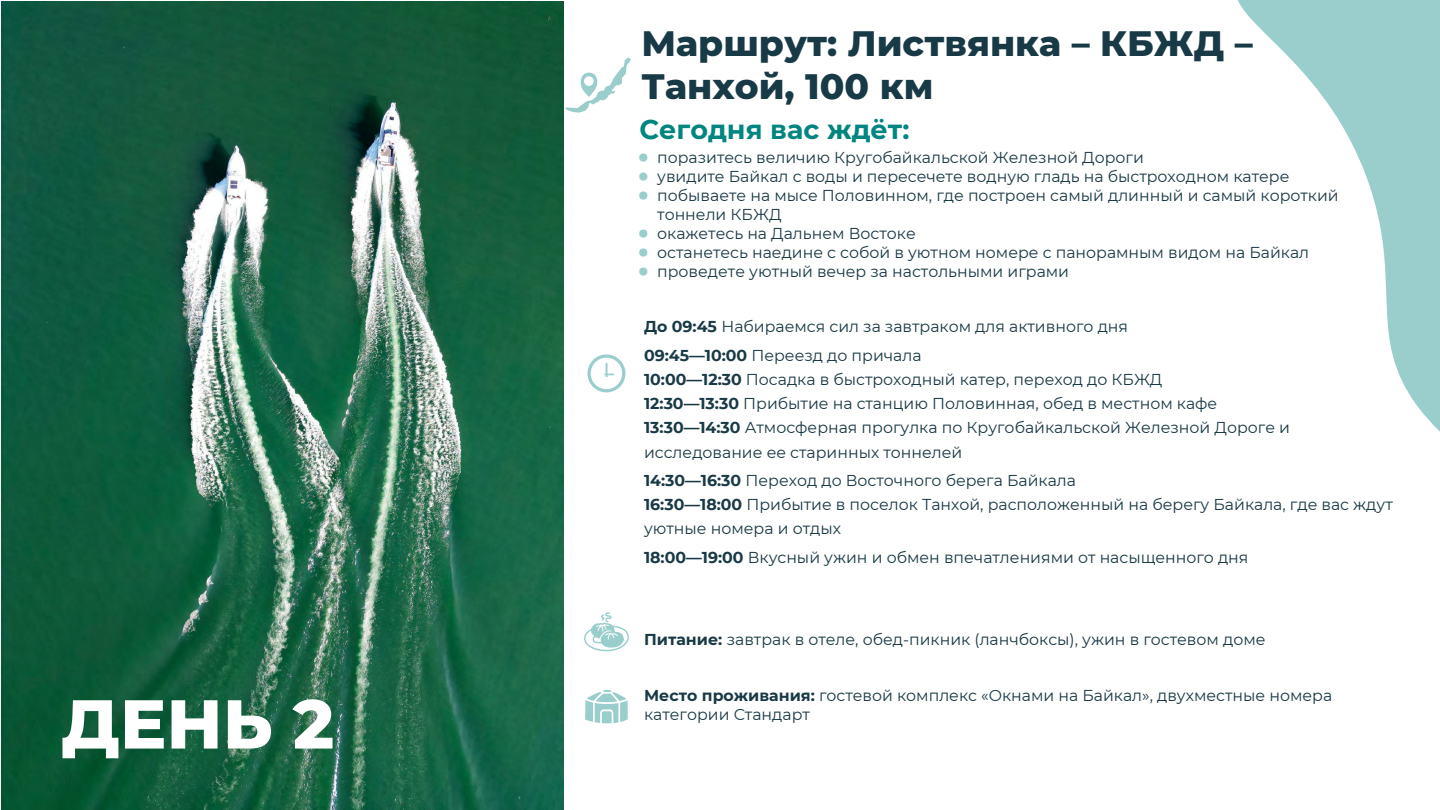
<style>
.page{position:relative;width:1440px;height:810px;background:#fff}
.page>*{position:absolute;margin:0;border:0;box-sizing:border-box;transform-origin:0 0}
.t1{font:800 69px "Montserrat";color:#fff}
.t2{font:800 36px/43.2px "Montserrat";color:#183a46}
.t3{font:700 27px "Montserrat";color:#018581}
.t4{font:15.75px/24.3px "Montserrat";color:#183946}
.s1{font-family:"Cascadia Code";color:#99cecd}
.s2{font-weight:700}
</style>
<div class="page">
<svg style="left:1238px;top:0;width:202px;height:432px"></svg>
<svg style="left:565px;top:57px;width:66px;height:56px"></svg>
<svg style="left:585px;top:690px;width:43px;height:33px"></svg>
<svg style="left:587px;top:354px;width:38px;height:38px"></svg>
<svg style="left:584px;top:612px;width:45px;height:39px"></svg>
<img style="left:1px;top:1px;width:563px;height:809px">
<h2 class="t2" style="left:642px;top:19px;width:613px">Маршрут: Листвянка – КБЖД –<br>Танхой, 100 км</h2>
<h3 class="t3" style="left:640px;top:110px;width:271px">Сегодня вас ждёт:</h3>
<p class="t4" style="left:639px;top:145px;width:507px"><span class="s1">●</span> поразитесь величию Кругобайкальской Железной Дороги</p>
<p class="t4" style="left:639px;top:164px;width:652px"><span class="s1">●</span> увидите Байкал с воды и пересечете водную гладь на быстроходном катере</p>
<p class="t4" style="left:657px;top:186px;width:683px;line-height:18.9px;text-indent:-18px"><span class="s1">●</span> побываете на мысе Половинном, где построен самый длинный и самый короткий тоннели КБЖД</p>
<p class="t4" style="left:639px;top:221px;width:279px"><span class="s1">●</span> окажетесь на Дальнем Востоке</p>
<p class="t4" style="left:639px;top:240px;width:672px"><span class="s1">●</span> останетесь наедине с собой в уютном номере с панорамным видом на Байкал</p>
<p class="t4" style="left:639px;top:258px;width:432px"><span class="s1">●</span> проведете уютный вечер за настольными играми</p>
<p class="t4" style="left:644px;top:312px;width:486px;line-height:28px"><span class="s2">До 09:45</span> Набираемся сил за завтраком для активного дня<br><span class="s2">09:45—10:00</span> Переезд до причала</p>
<p class="t4" style="left:644px;top:367px;width:648px"><span class="s2">10:00—12:30</span> Посадка в быстроходный катер, переход до КБЖД<br><span class="s2">12:30—13:30</span> Прибытие на станцию Половинная, обед в местном кафе <span class="s2">13:30—14:30</span> Атмосферная прогулка по Кругобайкальской Железной Дороге и исследование ее старинных тоннелей</p>
<p class="t4" style="left:644px;top:468px;width:750px"><span class="s2">14:30—16:30</span> Переход до Восточного берега Байкала<br><span class="s2">16:30—18:00</span> Прибытие в поселок Танхой, расположенный на берегу Байкала, где вас ждут уютные номера и отдых</p>
<p class="t4" style="left:644px;top:544px;width:606px"><span class="s2">18:00—19:00</span> Вкусный ужин и обмен впечатлениями от насыщенного дня</p>
<p class="t4" style="left:644px;top:626px;width:623px"><span class="s2">Питание:</span> завтрак в отеле, обед-пикник (ланчбоксы), ужин в гостевом доме</p>
<p class="t4" style="left:644px;top:683px;width:690px"><span class="s2">Место проживания:</span> гостевой комплекс «Окнами на Байкал», двухместные номера</p>
<h1 class="t1" style="left:61px;top:673px;width:274px">ДЕНЬ 2</h1>
<p class="t4" style="left:644px;top:702px;width:167px">категории Стандарт</p>
</div>
